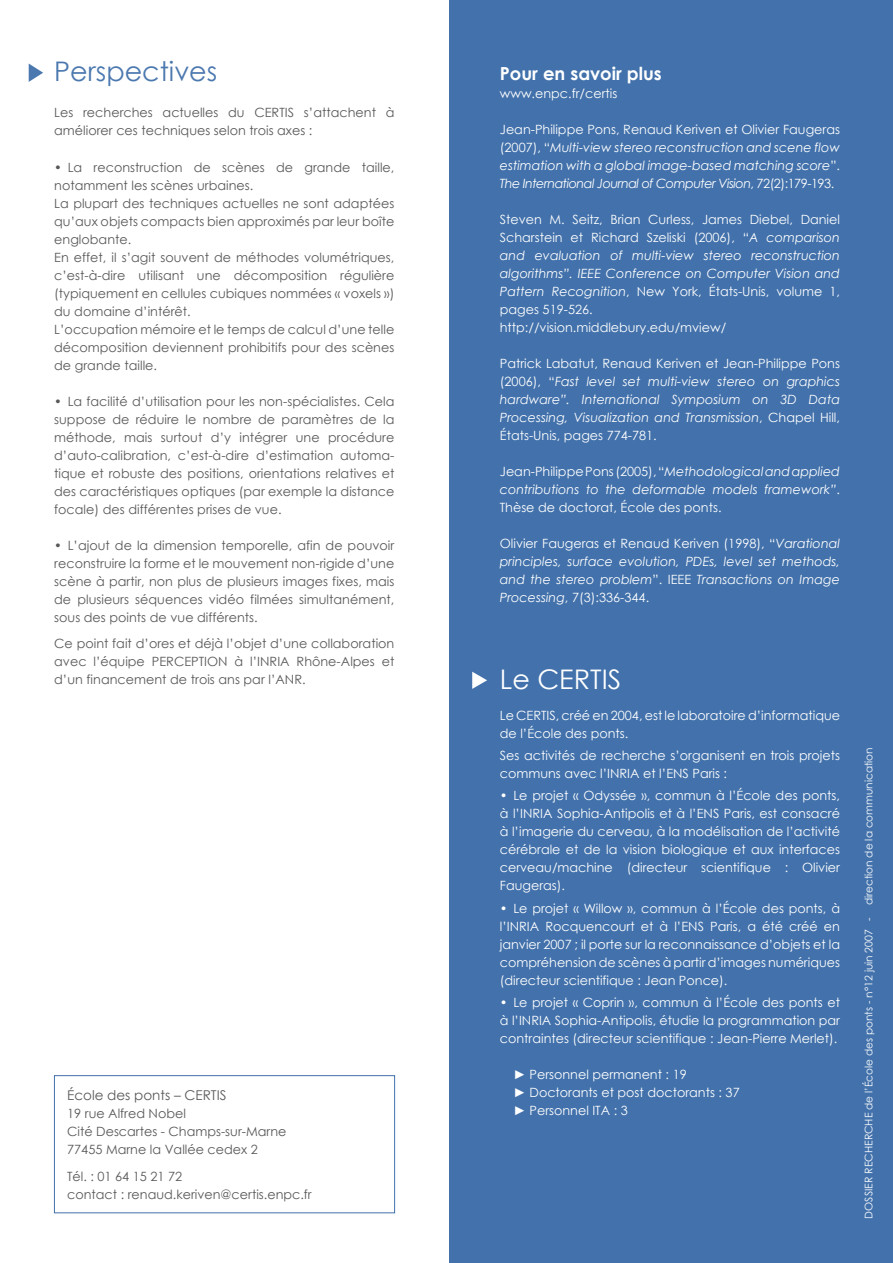
<style>
.page{position:relative;width:893px;height:1263px;background:#fff}
.page>*{position:absolute;margin:0;border:0;box-sizing:border-box;transform-origin:0 0}
.t1{font:27px "Century Gothic";color:#4b78af}
.t2{font:27px "Century Gothic";color:#fff}
.t3{font:700 18px "Century Gothic";color:#fff}
.t4{font:13.5px "Century Gothic";color:#58585a}
.t5{font:12.75px/18px "Century Gothic";color:#58585a}
.t6{font:12.75px/18px "Century Gothic";color:#fff}
.t7{font:italic 12.75px/18px "Century Gothic";color:#fff;text-align:justify}
.t8{font:10.5px "Century Gothic";color:#fff}
.s1{font-style:normal}
.s2{font-style:italic}
</style>
<div class="page">
<div style="left:54px;top:1075px;width:341px;height:138px;border:1px solid #4271ab"></div>
<div style="left:449px;top:0;width:444px;height:1263px;background:#4271ab"></div>
<svg style="left:472px;top:672px;width:15px;height:17px"></svg>
<svg style="left:29px;top:64px;width:14px;height:18px"></svg>
<h1 class="t1" style="left:54px;top:53px;width:165px">Perspectives</h1>
<p class="t5" style="left:54px;top:104px;width:342px">Les recherches actuelles du CERTIS s’attachent à améliorer ces techniques selon trois axes :</p>
<p class="t5" style="left:54px;top:158px;width:342px">• La reconstruction de scènes de grande taille, notamment les scènes urbaines.<br>La plupart des techniques actuelles ne sont adaptées qu’aux objets compacts bien approximés par leur boîte englobante.<br>En effet, il s’agit souvent de méthodes volumétriques, c’est-à-dire utilisant une décomposition régulière (typiquement en cellules cubiques nommées « voxels ») du domaine d’intérêt.<br>L’occupation mémoire et le temps de calcul d’une telle décomposition deviennent prohibitifs pour des scènes de grande taille.</p>
<p class="t5" style="left:54px;top:392px;width:342px;text-align:justify">• La facilité d’utilisation pour les non-spécialistes. Cela suppose de réduire le nombre de paramètres de la méthode, mais surtout d’y intégrer une procédure d’auto-calibration, c’est-à-dire d’estimation automa&shy;tique et robuste des positions, orientations relatives et des caractéristiques optiques (par exemple la distance focale) des différentes prises de vue.</p>
<p class="t5" style="left:54px;top:536px;width:342px;text-align:justify">• L’ajout de la dimension temporelle, afin de pouvoir reconstruire la forme et le mouvement non-rigide d’une scène à partir, non plus de plusieurs images fixes, mais de plusieurs séquences vidéo filmées simultanément, sous des points de vue différents.</p>
<p class="t5" style="left:54px;top:634px;width:342px;text-align:justify">Ce point fait d’ores et déjà l’objet d’une collaboration avec l’équipe PERCEPTION à l’INRIA Rhône-Alpes et d’un financement de trois ans par l’ANR.</p>
<p class="t4" style="left:67px;top:1086px;width:161px">École des ponts – CERTIS</p>
<p class="t5" style="left:67px;top:1104px;width:221px">19 rue Alfred Nobel<br>Cité Descartes - Champs-sur-Marne<br>77455 Marne la Vallée cedex 2</p>
<p class="t5" style="left:67px;top:1167px;width:246px">Tél. : 01 64 15 21 72<br>contact : renaud.keriven@certis.enpc.fr</p>
<h2 class="t3" style="left:500px;top:60px;width:164px">Pour en savoir plus</h2>
<p class="t6" style="left:500px;top:84px;width:119px">www.enpc.fr/certis</p>
<p class="t7" style="left:500px;top:120px;width:342px"><span class="s1">Jean-Philippe Pons, Renaud Keriven et Olivier Faugeras (2007), “</span>Multi-view stereo reconstruction and scene flow estimation with a global image-based matching score<span class="s1">”.<br></span>The International Journal of Computer Vision<span class="s1">, 72(2):179-193.</span></p>
<p class="t6" style="left:500px;top:210px;width:342px">Steven M. Seitz, Brian Curless, James Diebel, Daniel Scharstein et Richard Szeliski (2006), “<span class="s2">A comparison and evaluation of multi-view stereo reconstruction algorithms”. IEEE Conference on Computer Vision and Pattern Recognition</span>, New York, États-Unis, volume 1, pages 519-526.<br>http://vision.middlebury.edu/mview/</p>
<p class="t7" style="left:500px;top:354px;width:342px"><span class="s1">Patrick Labatut, Renaud Keriven et Jean-Philippe Pons (2006), “</span>Fast level set multi-view stereo on graphics hardware”. International Symposium on 3D Data Processing, Visualization and Transmission<span class="s1">, Chapel Hill, États-Unis, pages 774-781.</span></p>
<p class="t7" style="left:500px;top:462px;width:342px"><span class="s1">Jean-Philippe Pons (2005), “</span>Methodological and applied contributions to the deformable models framework”<span class="s1">.<br>Thèse de doctorat, École des ponts.</span></p>
<p class="t7" style="left:500px;top:534px;width:342px"><span class="s1">Olivier Faugeras et Renaud Keriven (1998), “</span>Varational principles, surface evolution, PDEs, level set methods, and the stereo problem<span class="s1">”. IEEE</span> Transactions on Image Processing<span class="s1">, 7(3):336-344.</span></p>
<h1 class="t2" style="left:500px;top:660px;width:123px">Le CERTIS</h1>
<p class="t6" style="left:500px;top:706px;width:342px">Le CERTIS, créé en 2004, est le laboratoire d’informatique de l’École des ponts.</p>
<p class="t6" style="left:500px;top:746px;width:342px">Ses activités de recherche s’organisent en trois projets communs avec l’INRIA et l’ENS Paris :</p>
<p class="t6" style="left:500px;top:786px;width:342px;text-align:justify">• Le projet « Odyssée », commun à l’École des ponts, à l’INRIA Sophia-Antipolis et à l’ENS Paris, est consacré à l’imagerie du cerveau, à la modélisation de l’activité cérébrale et de la vision biologique et aux interfaces cerveau/machine (directeur scientifique : Olivier Faugeras).</p>
<p class="t6" style="left:500px;top:899px;width:342px;text-align:justify">• Le projet « Willow », commun à l’École des ponts, à l’INRIA Rocquencourt et à l’ENS Paris, a été créé en janvier 2007 ; il porte sur la reconnaissance d’objets et la compréhension de scènes à partir d’images numériques (directeur scientifique : Jean Ponce).</p>
<p class="t6" style="left:500px;top:993px;width:342px;text-align:justify">• Le projet « Coprin », commun à l’École des ponts et à l’INRIA Sophia-Antipolis, étudie la programmation par contraintes (directeur scientifique : Jean-Pierre Merlet).</p>
<p class="t6" style="left:513px;top:1065px;width:228px">► Personnel permanent : 19<br>► Doctorants et post doctorants : 37 ► Personnel ITA : 3</p>
<p class="t8" style="left:861px;top:1218px;width:473px;rotate:-90deg">DOSSIER RECHERCHE de l’École des ponts - n°12 juin 2007 - direction de la communication</p>
</div>
